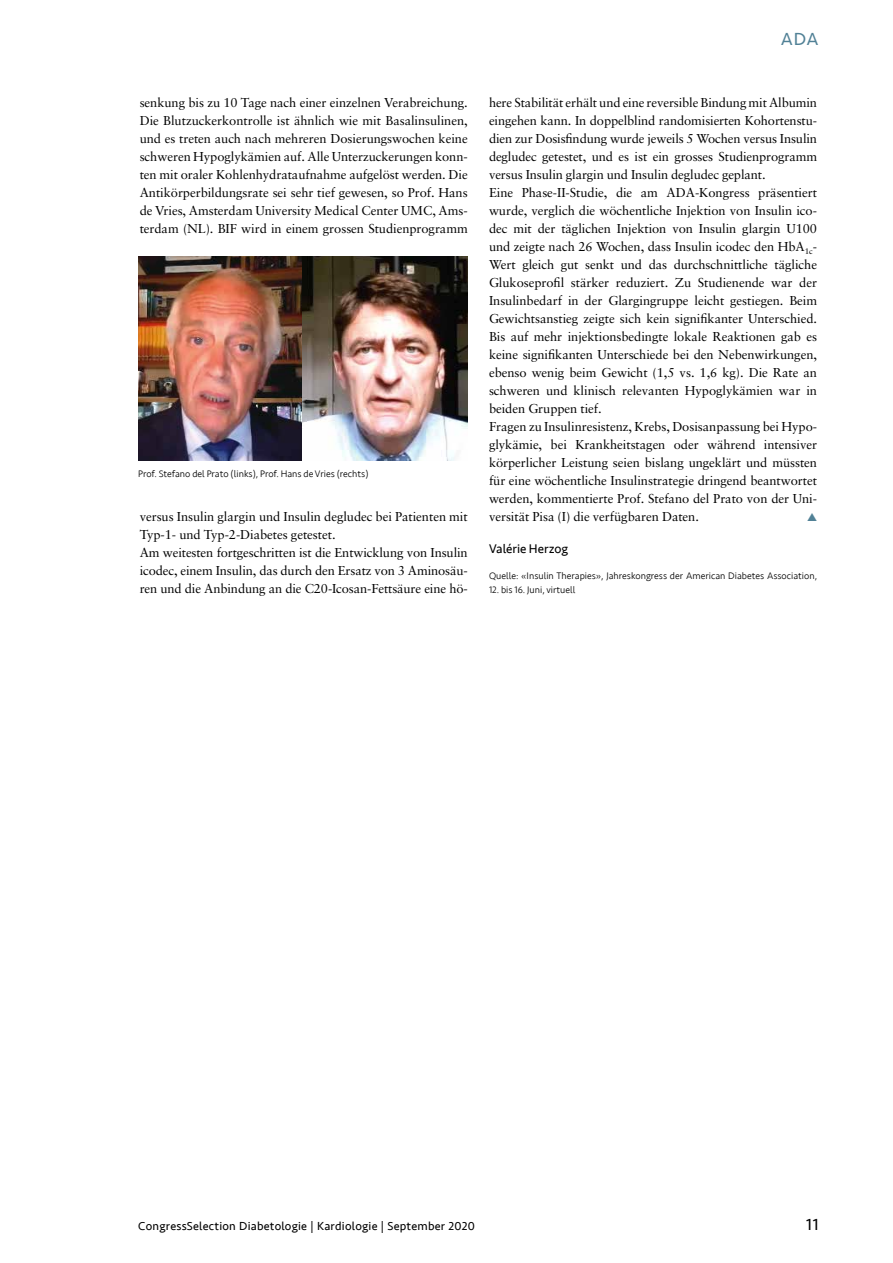
<style>
.page{position:relative;width:893px;height:1263px;background:#fff}
.page>*{position:absolute;margin:0;border:0;box-sizing:border-box;transform-origin:0 0}
.t1{font:18px "Seravek";color:#518196}
.t2{font:16.5px "Seravek";color:#000}
.t3{font:12.9px/18px "Sabon";letter-spacing:-.005em;color:#000}
.t4{font:12.9px "Seravek";color:#000}
.t5{font:12px "Seravek";letter-spacing:.02em;color:#000}
.t6{font:300 9.75px "Seravek";color:#000}
</style>
<div class="page">
<img style="left:138px;top:256px;width:330px;height:204px">
<p class="t3" style="left:140px;top:94px;width:330px;text-align:justify">senkung bis zu 10 Tage nach einer einzelnen Verabreichung.<br>Die Blutzuckerkontrolle ist ähnlich wie mit Basalinsulinen, und es treten auch nach mehreren Dosierungswochen keine schweren Hypoglykämien auf. Alle Unterzuckerungen konn&shy;ten mit oraler Kohlenhydrataufnahme aufgelöst werden. Die Antikörperbildungsrate sei sehr tief gewesen, so Prof. Hans de Vries, Amsterdam University Medical Center UMC, Ams&shy;terdam (NL). BIF wird in einem grossen Studienprogramm</p>
<p class="t6" style="left:138px;top:468px;width:232px">Prof. Stefano del Prato (links), Prof. Hans de Vries (rechts)</p>
<p class="t3" style="left:140px;top:508px;width:330px">versus Insulin glargin und Insulin degludec bei Patienten mit Typ-1- und Typ-2-Diabetes getestet.<br>Am weitesten fortgeschritten ist die Entwicklung von Insulin icodec, einem Insulin, das durch den Ersatz von 3 Aminosäu&shy;ren und die Anbindung an die C20-Icosan-Fettsäure eine hö-</p>
<h1 class="t1" style="left:781px;top:25px;width:39px">ADA</h1>
<p class="t3" style="left:489px;top:94px;width:330px">here Stabilität erhält und eine reversible Bindung mit Albumin eingehen kann. In doppelblind randomisierten Kohortenstu&shy;dien zur Dosisfindung wurde jeweils 5 Wochen versus Insulin degludec getestet, und es ist ein grosses Studienprogramm versus Insulin glargin und Insulin degludec geplant.<br>Eine Phase-II-Studie, die am ADA-Kongress präsentiert wurde, verglich die wöchentliche Injektion von Insulin ico&shy;dec mit der täglichen Injektion von Insulin glargin U100 und zeigte nach 26 Wochen, dass Insulin icodec den HbA<sub>1c</sub>-Wert gleich gut senkt und das durchschnittliche tägliche Glukoseprofil stärker reduziert. Zu Studienende war der Insulinbedarf in der Glargingruppe leicht gestiegen. Beim Gewichtsanstieg zeigte sich kein signifikanter Unterschied.<br>Bis auf mehr injektionsbedingte lokale Reaktionen gab es keine signifikanten Unterschiede bei den Nebenwirkungen, ebenso wenig beim Gewicht (1,5 vs. 1,6 kg). Die Rate an schweren und klinisch relevanten Hypoglykämien war in beiden Gruppen tief.<br>Fragen zu Insulinresistenz, Krebs, Dosisanpassung bei Hypo&shy;glykämie, bei Krankheitstagen oder während intensiver körperlicher Leistung seien bislang ungeklärt und müssten für eine wöchentliche Insulinstrategie dringend beantwortet werden, kommentierte Prof. Stefano del Prato von der Uni&shy;versität Pisa (I) die verfügbaren Daten.</p>
<p class="t4" style="left:489px;top:539px;width:81px">Valérie Herzog</p>
<p class="t6" style="left:489px;top:570px;width:330px">Quelle: «Insulin Therapies», Jahreskongress der American Diabetes Association,</p>
<p class="t6" style="left:489px;top:583px;width:88px">12. bis 16. Juni, virtuell</p>
<p class="t5" style="left:138px;top:1217px;width:338px">CongressSelection Diabetologie | Kardiologie | September 2020</p>
<p class="t2" style="left:806px;top:1212px;width:14px">11</p>
</div>
